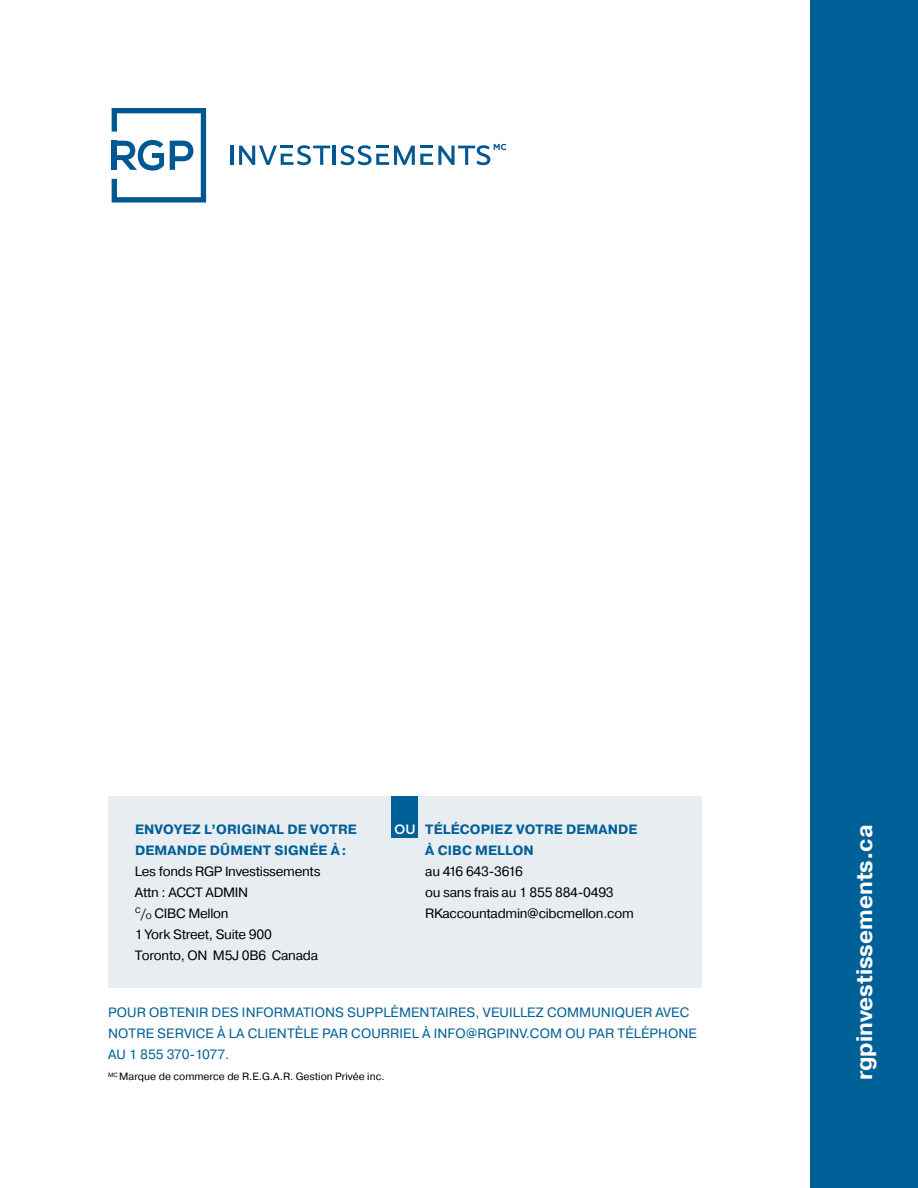
<style>
.page{position:relative;width:918px;height:1188px;background:#fff}
.page>*{position:absolute;margin:0;border:0;box-sizing:border-box;transform-origin:0 0}
.t1{font:700 22.5px "Pragmatica";color:#fff}
.t2{font:13.5px/21px "Pragmatica";letter-spacing:-.02em;color:#000}
.t3{font:13.5px/21px "Pragmatica";letter-spacing:.01em;color:#006098}
.t4{font:700 13.5px/21px "Pragmatica";letter-spacing:.01em;color:#006098}
.t5{font:500 13.5px "Gotham";color:#fff}
.t6{font:10.5px "Pragmatica";color:#000}
.t7{font:700 8.55px "Gotham";color:#005892}
</style>
<div class="page">
<div style="left:108px;top:796px;width:594px;height:192px;background:#e8edf1"></div>
<div style="left:810px;top:0;width:108px;height:1188px;background:#006098"></div>
<div style="left:392px;top:796px;width:26px;height:42px;background:#006098"></div>
<hr style="left:230px;top:146px;width:3px;height:19px;background:#005892">
<svg style="left:239px;top:145px;width:91px;height:20px"></svg>
<hr style="left:333px;top:146px;width:3px;height:19px;background:#005892">
<svg style="left:340px;top:145px;width:150px;height:20px"></svg>
<svg style="left:112px;top:108px;width:94px;height:94px"></svg>
<p class="t7" style="left:493px;top:142px;width:15px">MC</p>
<p class="t4" style="left:135px;top:819px;width:223px">ENVOYEZ L’ORIGINAL DE VOTRE<br>DEMANDE DÛMENT SIGNÉE À:</p>
<p class="t2" style="left:135px;top:861px;width:187px">Les fonds RGP Investissements<br>Attn : ACCT ADMIN<br><sup>C</sup>/<sub>O</sub> CIBC Mellon<br>1 York Street, Suite 900<br>Toronto, ON M5J 0B6 Canada</p>
<p class="t5" style="left:394px;top:821px;width:23px">OU</p>
<p class="t4" style="left:425px;top:819px;width:214px">TÉLÉCOPIEZ VOTRE DEMANDE<br>À CIBC MELLON</p>
<p class="t2" style="left:425px;top:861px;width:210px">au 416 643-3616<br>ou sans frais au 1 855 884-0493<br>RKaccountadmin@cibcmellon.com</p>
<p class="t3" style="left:108px;top:1002px;width:590px">POUR OBTENIR DES INFORMATIONS SUPPLÉMENTAIRES, VEUILLEZ COMMUNIQUER AVEC<br>NOTRE SERVICE À LA CLIENTÈLE PAR COURRIEL À INFO@RGPINV.COM OU PAR TÉLÉPHONE<br>AU 1 855 370-1077.</p>
<p class="t6" style="left:108px;top:1070px;width:278px"><sup>MC</sup> Marque de commerce de R.E.G.A.R. Gestion Privée inc.</p>
<h1 class="t1" style="left:850px;top:1080px;width:257px;rotate:-90deg">rgpinvestissements.ca</h1>
</div>
